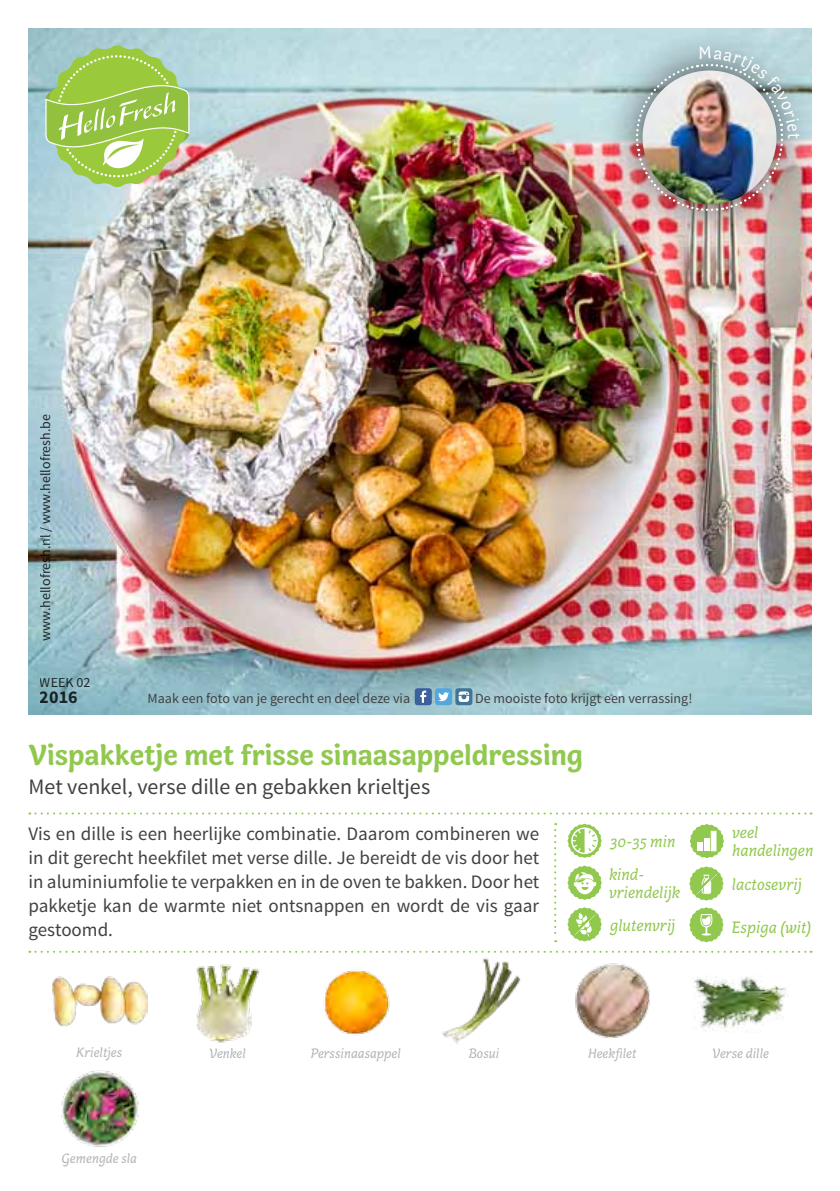
<style>
.page{position:relative;width:840px;height:1191px;background:#fff}
.page>*{position:absolute;margin:0;border:0;box-sizing:border-box;transform-origin:0 0}
.t1{font:700 30px "Capucine Basic";letter-spacing:-.005em;color:#91c84e}
.t2{font:22px "Source Sans Pro";color:#414042}
.t3{font:19px/24px "Source Sans Pro";color:#414042;text-align:justify}
.t4{font:700 18px "Source Sans Pro";color:#000}
.t5{font:italic 17px/18px "Capucine Basic";color:#91c84e}
.t6{font:14px "Source Sans Pro";color:#414042}
.t7{font:italic 14px "Capucine Basic";color:#b1b4b6}
.t8{font:14px "Source Sans Pro";color:#000}
</style>
<div class="page">
<img style="left:28px;top:28px;width:783px;height:686px">
<svg style="left:45px;top:45px;width:144px;height:142px"></svg>
<svg style="left:29px;top:812px;width:782px;height:2px"></svg>
<svg style="left:554px;top:823px;width:2px;height:119px"></svg>
<svg style="left:29px;top:950px;width:782px;height:2px"></svg>
<div style="left:414px;top:688px;width:17px;height:17px;background:#3b609e;border-radius:3px"></div>
<svg style="left:420px;top:690px;width:6px;height:13px"></svg>
<div style="left:455px;top:688px;width:17px;height:17px;background:#417499;border-radius:3px"></div>
<svg style="left:458px;top:691px;width:11px;height:11px"></svg>
<div style="left:435px;top:688px;width:17px;height:17px;background:#53a7dc;border-radius:3px"></div>
<svg style="left:438px;top:692px;width:11px;height:9px"></svg>
<img style="left:52px;top:952px;width:95px;height:74px">
<img style="left:61px;top:1070px;width:78px;height:77px">
<img style="left:438px;top:952px;width:89px;height:92px">
<img style="left:323px;top:969px;width:67px;height:66px">
<img style="left:564px;top:952px;width:94px;height:86px">
<img style="left:692px;top:952px;width:96px;height:79px">
<img style="left:196px;top:964px;width:64px;height:79px">
<div style="left:601px;top:30px;width:215px;height:215px;background:#000;opacity:.75"></div>
<svg style="left:567px;top:865px;width:34px;height:35px"></svg>
<svg style="left:567px;top:823px;width:34px;height:35px"></svg>
<svg style="left:690px;top:824px;width:33px;height:34px"></svg>
<svg style="left:710px;top:831px;width:5px;height:20px"></svg>
<svg style="left:567px;top:907px;width:34px;height:34px"></svg>
<svg style="left:689px;top:866px;width:34px;height:34px"></svg>
<svg style="left:689px;top:907px;width:34px;height:35px"></svg>
<img style="left:632px;top:46px;width:167px;height:168px">
<p class="t8" style="left:37px;top:641px;width:228px;rotate:-90deg">www.hellofresh.nl / www.hellofresh.be</p>
<p class="t8" style="left:40px;top:674px;width:52px">WEEK 02</p>
<p class="t4" style="left:40px;top:685px;width:40px">2016</p>
<p class="t6" style="left:147px;top:690px;width:264px">Maak een foto van je gerecht en deel deze via</p>
<p class="t6" style="left:475px;top:690px;width:218px">De mooiste foto krijgt een verrassing!</p>
<h1 class="t1" style="left:28px;top:731px;width:555px">Vispakketje met frisse sinaasappeldressing</h1>
<p class="t2" style="left:28px;top:772px;width:403px">Met venkel, verse dille en gebakken krieltjes</p>
<p class="t3" style="left:28px;top:822px;width:512px">Vis en dille is een heerlijke combinatie. Daarom combineren we in dit gerecht heekfilet met verse dille. Je bereidt de vis door het in aluminiumfolie te verpakken en in de oven te bakken. Door het pakketje kan de warmte niet ontsnappen en wordt de vis gaar gestoomd.</p>
<p class="t5" style="left:609px;top:833px;width:67px">30-35 min</p>
<p class="t5" style="left:608px;top:866px;width:73px">kind&shy;vriendelijk</p>
<p class="t5" style="left:731px;top:824px;width:83px">veel handelingen</p>
<p class="t5" style="left:731px;top:876px;width:71px">lactosevrij</p>
<p class="t5" style="left:609px;top:917px;width:67px">glutenvrij</p>
<p class="t5" style="left:731px;top:919px;width:81px">Espiga (wit)</p>
<p class="t7" style="left:76px;top:1042px;width:48px">Krieltjes</p>
<p class="t7" style="left:209px;top:1042px;width:38px">Venkel</p>
<p class="t7" style="left:310px;top:1042px;width:91px">Perssinaasappel</p>
<p class="t7" style="left:468px;top:1042px;width:32px">Bosui</p>
<p class="t7" style="left:587px;top:1042px;width:50px">Heekfilet</p>
<p class="t7" style="left:712px;top:1042px;width:58px">Verse dille</p>
<p class="t7" style="left:62px;top:1148px;width:77px">Gemengde sla</p>
</div>
